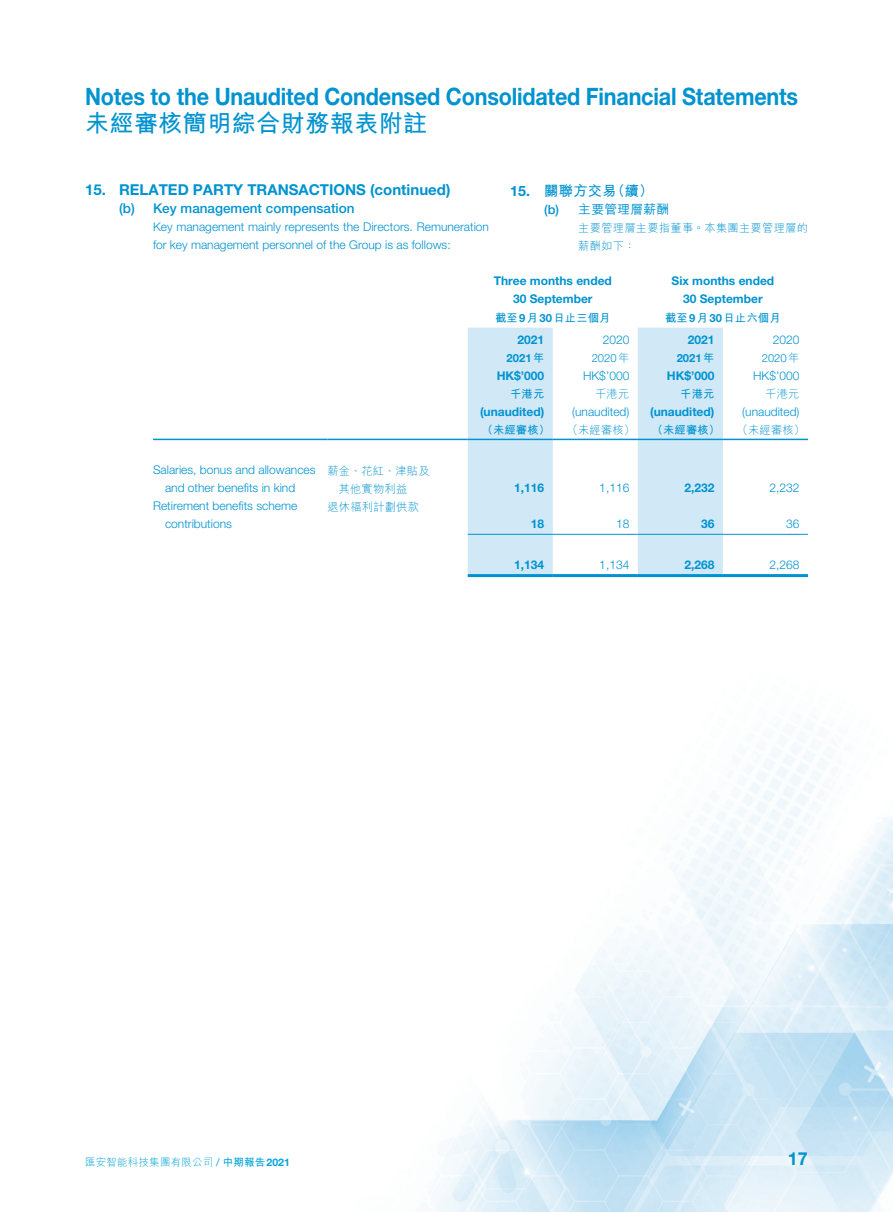
<style>
.page{position:relative;width:893px;height:1212px;background:#fff}
.page>*{position:absolute;margin:0;border:0;box-sizing:border-box;transform-origin:0 0}
.t1{font:700 24px "Helvetica Neue LT Std";letter-spacing:-.01em;color:#0093d0;scale:.9 1}
.t2{font:700 24px "M Hei HK";letter-spacing:.02em;color:#0093d0}
.t3{font:700 18px "Helvetica Neue LT Std";color:#0093d0}
._01_H1_E{font:700 15px "Helvetica Neue LT Std";color:#0093d0}
._001_H1_C{font:700 14.25px "M Hei HK";letter-spacing:.02em;color:#0093d0}
._02_H2_E{font:500 13.5px "Helvetica Neue LT Std";color:#0093d0}
._002_H2_C{font:500 12.75px "M Hei HK";letter-spacing:.02em;color:#0093d0}
._50_Table_txt{font:300 12px "Helvetica Neue LT Std";color:#0093d0}
._50_Table_txt-2{font:700 12px "Helvetica Neue LT Std";color:#0093d0}
._00_txt_E{font:300 12px/18px "Helvetica Neue LT Std";color:#0093d0}
._000_txt_C{font:300 11.25px/18px "M Hei HK";letter-spacing:.02em;color:#0093d0}
._50_Table_txt-3{font:700 11.25px "M Hei HK";letter-spacing:.02em;color:#0093d0}
._50_Table_txt-4{font:300 11.25px "M Hei HK";letter-spacing:.02em;color:#0093d0}
._50_Table_txt-5{font:700 11.25px "Helvetica Neue LT Std";color:#0093d0}
._50_Table_txt-6{font:300 11.25px "Helvetica Neue LT Std";color:#0093d0}
.t4{font:300 10.5px "M Hei HK";letter-spacing:.02em;color:#00a3d9}
.s1{font-family:"Helvetica Neue LT Std"}
.s2{font-family:"M Hei HK"}
.s3{font-family:"Helvetica Neue LT Std";font-weight:400}
.s4{font-weight:700}
.s5{font-family:"Helvetica Neue LT Std";font-weight:700}
</style>
<div class="page">
<img style="left:153px;top:327px;width:740px;height:885px">
<svg style="left:468px;top:328px;width:255px;height:246px;fill:#d1e8f6"></svg>
<hr style="left:153px;top:439px;width:174px;height:1px;background:#0093d0">
<hr style="left:327px;top:439px;width:141px;height:1px;background:#0093d0">
<hr style="left:468px;top:439px;width:85px;height:1px;background:#0093d0">
<hr style="left:553px;top:439px;width:85px;height:1px;background:#0093d0">
<hr style="left:638px;top:439px;width:85px;height:1px;background:#0093d0">
<hr style="left:723px;top:439px;width:85px;height:1px;background:#0093d0">
<hr style="left:468px;top:534px;width:85px;height:1px;background:#0093d0">
<hr style="left:553px;top:534px;width:85px;height:1px;background:#0093d0">
<hr style="left:638px;top:534px;width:85px;height:1px;background:#0093d0">
<hr style="left:723px;top:534px;width:85px;height:1px;background:#0093d0">
<hr style="left:468px;top:574px;width:85px;height:3px;background:#0093d0">
<hr style="left:553px;top:574px;width:85px;height:3px;background:#0093d0">
<hr style="left:638px;top:574px;width:85px;height:3px;background:#0093d0">
<hr style="left:723px;top:574px;width:85px;height:3px;background:#0093d0">
<h1 class="t1" style="left:85px;top:82px;width:794px">Notes to the Unaudited Condensed Consolidated Financial Statements</h1>
<h1 class="t2" style="left:85px;top:106px;width:344px">未經審核簡明綜合財務報表附註</h1>
<p class="_01_H1_E" style="left:85px;top:181px;width:367px">15. RELATED PARTY TRANSACTIONS (continued)</p>
<p class="_02_H2_E" style="left:119px;top:200px;width:237px">(b) Key management compensation</p>
<p class="_00_txt_E" style="left:153px;top:218px;width:337px">Key management mainly represents the Directors. Remuneration for key management personnel of the Group is as follows:</p>
<p class="_001_H1_C" style="left:510px;top:180px;width:145px"><span class="s1">15.</span> 關聯方交易（續）</p>
<p class="_002_H2_C" style="left:544px;top:200px;width:126px"><span class="s1">(b)</span> 主要管理層薪酬</p>
<p class="_000_txt_C" style="left:578px;top:218px;width:231px">主要管理層主要指董事。本集團主要管理層的薪酬如下：</p>
<p class="_50_Table_txt" style="left:153px;top:462px;width:164px">Salaries, bonus and allowances</p>
<p class="_50_Table_txt" style="left:165px;top:480px;width:132px">and other benefits in kind</p>
<p class="_50_Table_txt" style="left:153px;top:498px;width:146px">Retirement benefits scheme</p>
<p class="_50_Table_txt" style="left:165px;top:516px;width:68px">contributions</p>
<p class="_50_Table_txt-2" style="left:494px;top:274px;width:120px">Three months ended</p>
<p class="_50_Table_txt-2" style="left:671px;top:274px;width:104px">Six months ended</p>
<p class="_50_Table_txt-2" style="left:513px;top:292px;width:81px">30 September</p>
<p class="_50_Table_txt-2" style="left:683px;top:292px;width:81px">30 September</p>
<p class="_50_Table_txt-3" style="left:495px;top:310px;width:117px">截至<span class="s1">9</span>月<span class="s1">30</span>日止三個月</p>
<p class="_50_Table_txt-3" style="left:665px;top:310px;width:117px">截至<span class="s1">9</span>月<span class="s1">30</span>日止六個月</p>
<p class="_50_Table_txt-2" style="left:518px;top:332px;width:28px">2021</p>
<p class="_50_Table_txt" style="left:603px;top:332px;width:28px">2020</p>
<p class="_50_Table_txt-2" style="left:688px;top:332px;width:28px">2021</p>
<p class="_50_Table_txt" style="left:773px;top:332px;width:28px">2020</p>
<p class="_50_Table_txt-5" style="left:507px;top:351px;width:39px">2021<span class="s2">年</span></p>
<p class="_50_Table_txt-6" style="left:592px;top:351px;width:39px">2020<span class="s2">年</span></p>
<p class="_50_Table_txt-5" style="left:677px;top:351px;width:39px">2021<span class="s2">年</span></p>
<p class="_50_Table_txt-6" style="left:762px;top:351px;width:39px">2020<span class="s2">年</span></p>
<p class="_50_Table_txt-2" style="left:497px;top:368px;width:49px">HK$’000</p>
<p class="_50_Table_txt" style="left:583px;top:368px;width:48px">HK$’000</p>
<p class="_50_Table_txt-2" style="left:667px;top:368px;width:49px">HK$’000</p>
<p class="_50_Table_txt" style="left:753px;top:368px;width:48px">HK$’000</p>
<p class="_50_Table_txt-3" style="left:510px;top:386px;width:36px">千港元</p>
<p class="_50_Table_txt-4" style="left:595px;top:388px;width:36px">千港元</p>
<p class="_50_Table_txt-3" style="left:680px;top:386px;width:36px">千港元</p>
<p class="_50_Table_txt-4" style="left:765px;top:388px;width:36px">千港元</p>
<p class="_50_Table_txt-2" style="left:480px;top:404px;width:66px">(unaudited)</p>
<p class="_50_Table_txt" style="left:572px;top:404px;width:59px">(unaudited)</p>
<p class="_50_Table_txt-2" style="left:650px;top:404px;width:66px">(unaudited)</p>
<p class="_50_Table_txt" style="left:742px;top:404px;width:59px">(unaudited)</p>
<p class="_50_Table_txt-3" style="left:482px;top:422px;width:70px">（未經審核）</p>
<p class="_50_Table_txt-4" style="left:567px;top:424px;width:70px">（未經審核）</p>
<p class="_50_Table_txt-3" style="left:652px;top:422px;width:70px">（未經審核）</p>
<p class="_50_Table_txt-4" style="left:737px;top:424px;width:70px">（未經審核）</p>
<p class="_000_txt_C" style="left:327px;top:461px;width:104px">薪金、花紅、津貼及</p>
<p class="_000_txt_C" style="left:339px;top:479px;width:70px">其他實物利益</p>
<p class="_50_Table_txt-2" style="left:514px;top:480px;width:32px">1,116</p>
<p class="_50_Table_txt" style="left:599px;top:480px;width:32px">1,116</p>
<p class="_50_Table_txt-2" style="left:684px;top:480px;width:32px">2,232</p>
<p class="_50_Table_txt" style="left:769px;top:480px;width:32px">2,232</p>
<p class="_000_txt_C" style="left:327px;top:497px;width:93px">退休福利計劃供款</p>
<p class="_50_Table_txt-2" style="left:531px;top:516px;width:15px">18</p>
<p class="_50_Table_txt" style="left:616px;top:516px;width:15px">18</p>
<p class="_50_Table_txt-2" style="left:701px;top:516px;width:15px">36</p>
<p class="_50_Table_txt" style="left:786px;top:516px;width:15px">36</p>
<p class="_50_Table_txt-2" style="left:514px;top:557px;width:32px">1,134</p>
<p class="_50_Table_txt" style="left:599px;top:557px;width:32px">1,134</p>
<p class="_50_Table_txt-2" style="left:684px;top:557px;width:32px">2,268</p>
<p class="_50_Table_txt" style="left:769px;top:557px;width:32px">2,268</p>
<p class="t4" style="left:85px;top:1157px;width:206px">匯安智能科技集團有限公司 <span class="s3">/</span> <span class="s4">中期報告</span><span class="s5">2021</span></p>
<h2 class="t3" style="left:788px;top:1148px;width:22px">17</h2>
</div>
